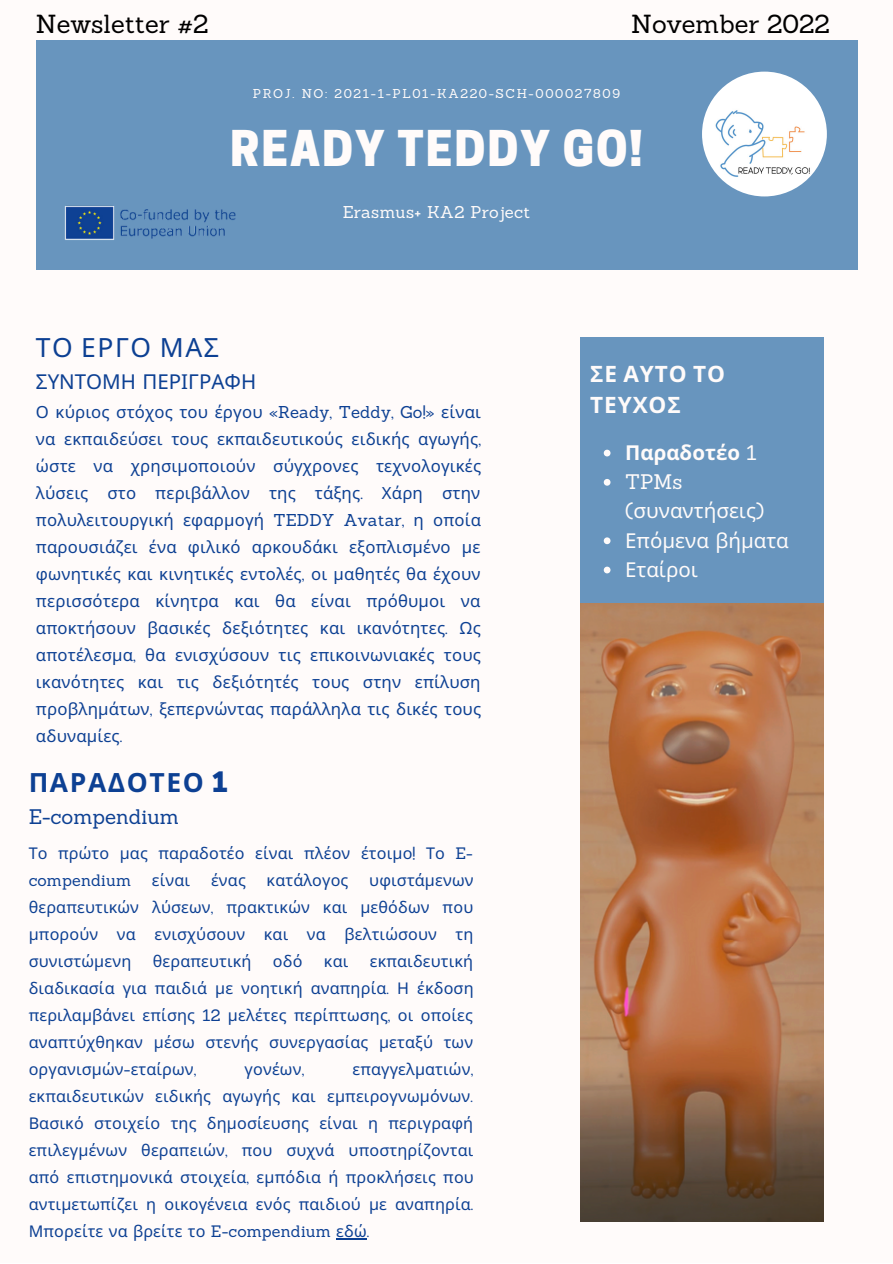
<style>
.page{position:relative;width:893px;height:1264px;background:#fff}
.page>*{position:absolute;margin:0;border:0;box-sizing:border-box;transform-origin:0 0}
.t1{font:800 46.35px "Cooper Hewitt";letter-spacing:.04em;color:#fffbfa}
.t2{font:700 26.4px "Noto Sans";letter-spacing:.06em;color:#0d4093}
.t3{font:26.4px "Noto Sans";letter-spacing:.06em;color:#0d4093}
.t4{font:25.5px "Sanchez";color:#000}
.t5{font:700 22.5px/31.5px "Noto Sans";letter-spacing:.04em;color:#fffbfa}
.t6{font:20.55px/29.2px "Noto Sans";color:#fffbfa}
.t7{font:20.55px "Noto Sans";color:#0d4093}
.t8{font:20.55px "Sanchez";color:#0d4093}
.t9{font:700 20.55px "Noto Sans";color:#fffbfa}
.t10{font:20.55px "Sanchez";color:#fffbfa}
.t11{font:16.65px/27px "Noto Sans";letter-spacing:.01em;color:#0d4093;text-align:justify}
.t12{font:16.65px "Sanchez";letter-spacing:.02em;color:#fffbfa}
.t13{font:16.05px/27px "Noto Sans";letter-spacing:.01em;color:#0d4093;text-align:justify}
.t14{font:16.05px "Sanchez";letter-spacing:.01em;color:#0d4093}
.t15{font:12.6px "Sanchez";letter-spacing:.13em;color:#fffbfa}
.s1{font-family:"Sanchez";font-weight:400}
.s2{font-family:"Sanchez"}
.s3{font-family:"Cooper Hewitt";font-weight:800}
</style>
<div class="page">
<div style="left:0;top:0;width:892px;height:1262px;background:#fffbfa"></div>
<div style="left:36px;top:40px;width:821px;height:230px;background:#6895be"></div>
<div style="left:580px;top:338px;width:243px;height:676px;background:#6895be"></div>
<img style="left:702px;top:72px;width:124px;height:124px;border-radius:50%">
<img style="left:64px;top:205px;width:172px;height:35px">
<img style="left:580px;top:603px;width:243px;height:618px">
<svg style="left:603px;top:449px;width:7px;height:7px"></svg>
<svg style="left:603px;top:479px;width:7px;height:6px"></svg>
<svg style="left:603px;top:537px;width:7px;height:7px"></svg>
<svg style="left:603px;top:566px;width:7px;height:7px"></svg>
<hr style="left:336px;top:1237px;width:31px;height:2px;background:#0d4093">
<h3 class="t4" style="left:36px;top:8px;width:174px">Newsletter #2</h3>
<h3 class="t4" style="left:631px;top:8px;width:200px">November 2022</h3>
<p class="t15" style="left:253px;top:86px;width:369px">PROJ. NO: 2021-1-PL01-KA220-SCH-000027809</p>
<h1 class="t1" style="left:230px;top:131px;width:414px">READY TEDDY GO!</h1>
<p class="t12" style="left:342px;top:201px;width:189px">Erasmus+ KA2 Project</p>
<h2 class="t3" style="left:36px;top:329px;width:184px">ΤΟ ΕΡΓΟ ΜΑΣ</h2>
<p class="t7" style="left:36px;top:367px;width:222px">ΣΥΝΤΟΜΗ ΠΕΡΙΓΡΑΦΗ</p>
<h3 class="t5" style="left:590px;top:357px;width:136px">ΣΕ ΑΥΤΟ ΤΟ<br>ΤΕΥΧΟΣ</h3>
<p class="t9" style="left:625px;top:438px;width:133px">Παραδοτέο <span class="s1">1</span></p>
<p class="t10" style="left:625px;top:468px;width:59px">TPMs</p>
<p class="t6" style="left:625px;top:495px;width:165px"><span class="s2">(</span>συναντήσεις<span class="s2">)<br></span>Επόμενα βήματα<br>Εταίροι</p>
<p class="t11" style="left:36px;top:398px;width:446px">Ο κύριος στόχος του έργου <span class="s2">«Ready, Teddy, Go!»</span> είναι να εκπαιδεύσει τους εκπαιδευτικούς ειδικής αγωγής<span class="s2">, </span>ώστε να χρησιμοποιούν σύγχρονες τεχνολογικές λύσεις στο περιβάλλον της τάξης<span class="s2">.</span> Χάρη στην πολυλειτουργική εφαρμογή <span class="s2">TEDDY Avatar,</span> η οποία παρουσιάζει ένα φιλικό αρκουδάκι εξοπλισμένο με φωνητικές και κινητικές εντολές<span class="s2">,</span> οι μαθητές θα έχουν περισσότερα κίνητρα και θα είναι πρόθυμοι να αποκτήσουν βασικές δεξιότητες και ικανότητες<span class="s2">.</span> Ως αποτέλεσμα<span class="s2">,</span> θα ενισχύσουν τις επικοινωνιακές τους ικανότητες και τις δεξιότητές τους στην επίλυση προβλημάτων<span class="s2">,</span> ξεπερνώντας παράλληλα τις δικές τους αδυναμίες<span class="s2">.</span></p>
<h2 class="t2" style="left:29px;top:763px;width:201px">ΠΑΡΑΔΟΤΕΟ <span class="s3">1</span></h2>
<p class="t8" style="left:29px;top:803px;width:152px">E-compendium</p>
<p class="t13" style="left:29px;top:839px;width:445px">Το πρώτο μας παραδοτέο είναι πλέον έτοιμο<span class="s2">!</span> Το <span class="s2">E-</span></p>
<p class="t14" style="left:29px;top:869px;width:104px">compendium</p>
<p class="t13" style="left:152px;top:866px;width:40px">είναι</p>
<p class="t13" style="left:211px;top:866px;width:36px">ένας</p>
<p class="t13" style="left:266px;top:866px;width:83px">κατάλογος</p>
<p class="t13" style="left:29px;top:866px;width:446px;text-indent:340px">υφιστάμενων θεραπευτικών λύσεων<span class="s2">,</span> πρακτικών και μεθόδων που μπορούν να ενισχύσουν και να βελτιώσουν τη συνιστώμενη</p>
<p class="t13" style="left:29px;top:947px;width:446px;text-indent:341px">εκπαιδευτική διαδικασία για παιδιά με νοητική αναπηρία<span class="s2">.</span> Η έκδοση περιλαμβάνει επίσης <span class="s2">12</span> μελέτες περίπτωσης<span class="s2">,</span> οι οποίες αναπτύχθηκαν μέσω στενής συνεργασίας μεταξύ των οργανισμών<span class="s2">-</span>εταίρων<span class="s2">,</span></p>
<p class="t13" style="left:153px;top:947px;width:100px">θεραπευτική</p>
<p class="t13" style="left:273px;top:947px;width:31px">οδό</p>
<p class="t13" style="left:324px;top:947px;width:26px">και</p>
<p class="t13" style="left:29px;top:1055px;width:446px;text-indent:324px">επαγγελματιών<span class="s2">, </span>εκπαιδευτικών ειδικής αγωγής και εμπειρογνωμόνων<span class="s2">.<br></span>Βασικό στοιχείο της δημοσίευσης είναι η περιγραφή επιλεγμένων θεραπειών<span class="s2">,</span> που συχνά υποστηρίζονται από επιστημονικά στοιχεία<span class="s2">,</span> εμπόδια ή προκλήσεις που αντιμετωπίζει η οικογένεια ενός παιδιού με αναπηρία<span class="s2">.<br></span>Μπορείτε να βρείτε το <span class="s2">E-compendium</span> εδώ<span class="s2">.</span></p>
<p class="t13" style="left:244px;top:1055px;width:61px">γονέων<span class="s2">,</span></p>
</div>
